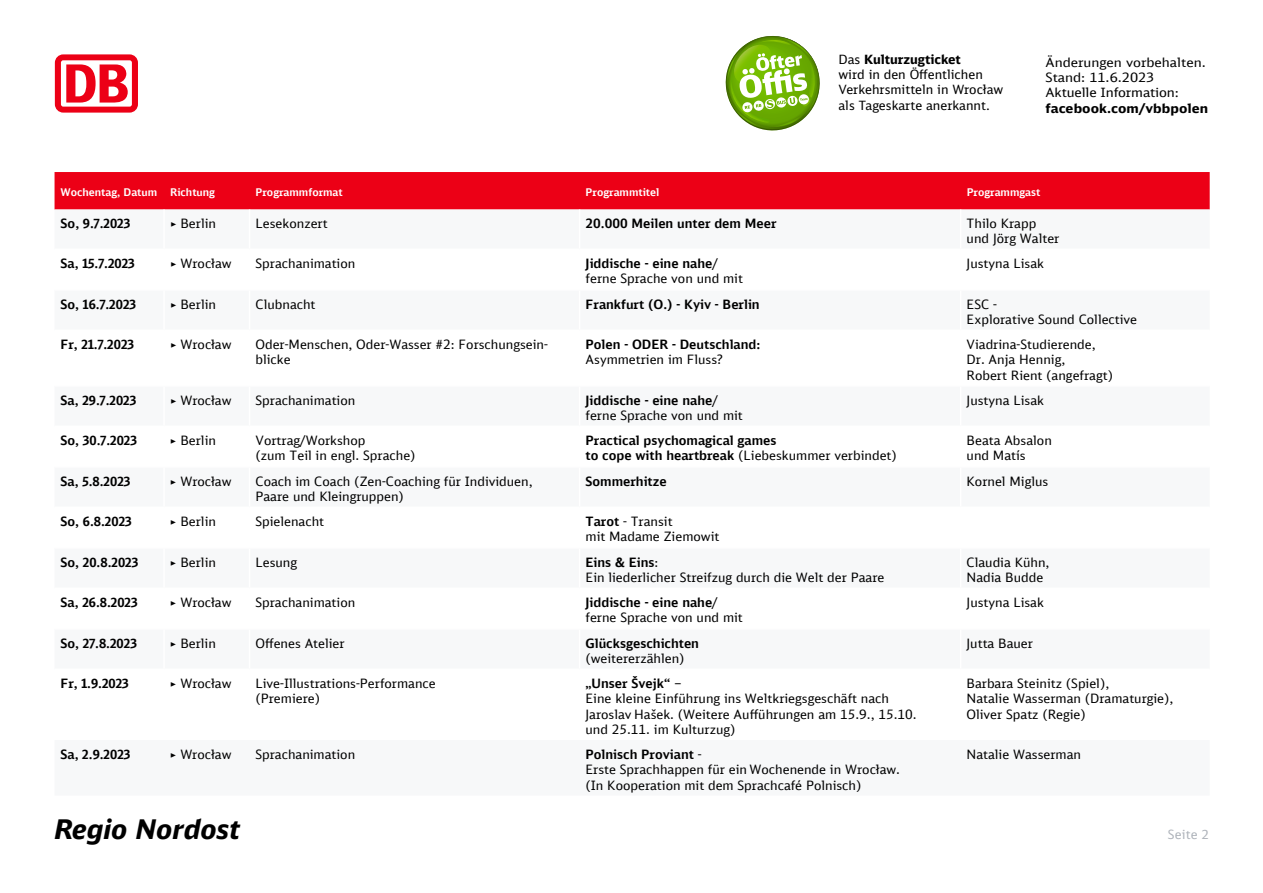
<style>
.page{position:relative;width:1263px;height:893px;background:#fff}
.page>*{position:absolute;margin:0;border:0;box-sizing:border-box;transform-origin:0 0}
.t1{font:italic 700 27px "DB Sans Alternate";color:#000}
.t2{font:12.75px/15.3px "DB Screen Sans";color:#000}
.t3{font:600 12.75px/15.3px "DB Screen Sans";color:#000}
.t4{font:12.75px/15.3px "DB Sans";color:#000}
.t5{font:12.75px/15.3px "DB Screen Sans";color:#000;scale:1.06 1}
.t6{font:700 12.75px "DB Sans";letter-spacing:.005em;color:#000;scale:1.06 1}
.t7{font:12.75px "DB Sans";color:#000;scale:1.06 1}
.t8{font:12.75px "DB Sans";letter-spacing:.01em;color:#afb4bb}
.t9{font:600 10.5px "DB Screen Sans";color:#fff}
.s1{font-weight:700}
.s2{font-family:"Transit Pro"}
.s3{font-weight:600}
.s4{font-weight:400}
</style>
<div class="page">
<svg style="left:55px;top:54px;width:83px;height:59px"></svg>
<div style="left:55px;top:172px;width:1155px;height:38px;background:#ec0016"></div>
<svg style="left:725px;top:36px;width:95px;height:95px"></svg>
<p class="t4" style="left:838px;top:51px;width:166px">Das <span class="s1">Kulturzugticket<br></span>wird in den Öffentlichen<br>Verkehrsmitteln in Wrocław als Tageskarte anerkannt.</p>
<p class="t5" style="left:1045px;top:54px;width:153px">Änderungen vorbehalten.<br>Stand: 11.6.2023</p>
<p class="t7" style="left:1045px;top:85px;width:127px">Aktuelle Information:</p>
<p class="t6" style="left:1045px;top:100px;width:155px">facebook.com/vbbpolen</p>
<p class="t9" style="left:61px;top:186px;width:156px">Wochentag, Datum Richtung</p>
<p class="t9" style="left:256px;top:186px;width:89px">Programmformat</p>
<p class="t9" style="left:586px;top:186px;width:75px">Programmtitel</p>
<p class="t9" style="left:967px;top:186px;width:75px">Programmgast</p>
<p class="t3" style="left:61px;top:215px;width:71px">So, 9.7.2023</p>
<p class="t2" style="left:170px;top:215px;width:48px"><span class="s2">▸</span> Berlin</p>
<p class="t2" style="left:256px;top:215px;width:74px">Lesekonzert</p>
<p class="t3" style="left:586px;top:215px;width:192px">20.000 Meilen unter dem Meer</p>
<p class="t2" style="left:967px;top:215px;width:94px">Thilo Krapp und Jörg Walter</p>
<p class="t3" style="left:61px;top:256px;width:76px">Sa, 15.7.2023</p>
<p class="t2" style="left:170px;top:256px;width:63px"><span class="s2">▸</span> Wrocław</p>
<p class="t2" style="left:256px;top:256px;width:101px">Sprachanimation</p>
<p class="t2" style="left:586px;top:256px;width:159px"><span class="s3">Jiddische - eine nahe</span>/ ferne Sprache von und mit</p>
<p class="t2" style="left:967px;top:256px;width:79px">Justyna Lisak</p>
<p class="t3" style="left:61px;top:296px;width:77px">So, 16.7.2023</p>
<p class="t2" style="left:170px;top:296px;width:48px"><span class="s2">▸</span> Berlin</p>
<p class="t2" style="left:256px;top:296px;width:62px">Clubnacht</p>
<p class="t3" style="left:586px;top:296px;width:176px">Frankfurt (O.) - Kyiv - Berlin</p>
<p class="t2" style="left:967px;top:296px;width:172px">ESC -<br>Explorative Sound Collective</p>
<p class="t3" style="left:61px;top:337px;width:75px">Fr, 21.7.2023</p>
<p class="t2" style="left:170px;top:337px;width:63px"><span class="s2">▸</span> Wrocław</p>
<p class="t2" style="left:256px;top:337px;width:294px">Oder-Menschen, Oder-Wasser #2: Forschungsein&shy;blicke</p>
<p class="t3" style="left:585px;top:337px;width:176px">Polen - ODER - Deutschland:</p>
<p class="t2" style="left:966px;top:337px;width:148px">Viadrina-Studierende,<br>Dr. Anja Hennig,<br>Robert Rient (angefragt)</p>
<p class="t2" style="left:585px;top:352px;width:139px">Asymmetrien im Fluss?</p>
<p class="t3" style="left:60px;top:392px;width:77px">Sa, 29.7.2023</p>
<p class="t2" style="left:170px;top:392px;width:63px"><span class="s2">▸</span> Wrocław</p>
<p class="t2" style="left:255px;top:392px;width:101px">Sprachanimation</p>
<p class="t2" style="left:585px;top:392px;width:159px"><span class="s3">Jiddische - eine nahe</span>/ ferne Sprache von und mit</p>
<p class="t2" style="left:966px;top:392px;width:79px">Justyna Lisak</p>
<p class="t3" style="left:60px;top:432px;width:78px">So, 30.7.2023</p>
<p class="t2" style="left:170px;top:433px;width:48px"><span class="s2">▸</span> Berlin</p>
<p class="t2" style="left:255px;top:433px;width:162px">Vortrag/Workshop<br>(zum Teil in engl. Sprache)</p>
<p class="t3" style="left:585px;top:432px;width:313px">Practical psychomagical games<br>to cope with heartbreak <span class="s4">(Liebeskummer verbindet)</span></p>
<p class="t2" style="left:966px;top:433px;width:87px">Beata Absalon und Matís</p>
<p class="t3" style="left:60px;top:473px;width:72px">Sa, 5.8.2023</p>
<p class="t2" style="left:170px;top:473px;width:63px"><span class="s2">▸</span> Wrocław</p>
<p class="t2" style="left:255px;top:473px;width:279px">Coach im Coach (Zen-Coaching für Individuen,<br>Paare und Kleingruppen)</p>
<p class="t3" style="left:585px;top:473px;width:83px">Sommerhitze</p>
<p class="t2" style="left:966px;top:473px;width:83px">Kornel Miglus</p>
<p class="t3" style="left:60px;top:513px;width:73px">So, 6.8.2023</p>
<p class="t2" style="left:170px;top:514px;width:48px"><span class="s2">▸</span> Berlin</p>
<p class="t2" style="left:255px;top:514px;width:70px">Spielenacht</p>
<p class="t2" style="left:585px;top:514px;width:135px"><span class="s3">Tarot</span> - Transit<br>mit Madame Ziemowit</p>
<p class="t3" style="left:60px;top:554px;width:79px">So, 20.8.2023</p>
<p class="t2" style="left:170px;top:554px;width:48px"><span class="s2">▸</span> Berlin</p>
<p class="t2" style="left:255px;top:554px;width:43px">Lesung</p>
<p class="t2" style="left:585px;top:554px;width:300px"><span class="s3">Eins &amp; Eins</span>:<br>Ein liederlicher Streifzug durch die Welt der Paare</p>
<p class="t2" style="left:966px;top:554px;width:84px">Claudia Kühn,<br>Nadia Budde</p>
<p class="t3" style="left:60px;top:594px;width:79px">Sa, 26.8.2023</p>
<p class="t2" style="left:170px;top:595px;width:63px"><span class="s2">▸</span> Wrocław</p>
<p class="t2" style="left:255px;top:595px;width:101px">Sprachanimation</p>
<p class="t2" style="left:585px;top:595px;width:159px"><span class="s3">Jiddische - eine nahe</span>/ ferne Sprache von und mit</p>
<p class="t2" style="left:966px;top:595px;width:79px">Justyna Lisak</p>
<p class="t3" style="left:60px;top:635px;width:78px">So, 27.8.2023</p>
<p class="t2" style="left:170px;top:635px;width:48px"><span class="s2">▸</span> Berlin</p>
<p class="t2" style="left:255px;top:635px;width:91px">Offenes Atelier</p>
<p class="t3" style="left:585px;top:635px;width:115px">Glücksgeschichten</p>
<p class="t2" style="left:585px;top:650px;width:101px">(weitererzählen)</p>
<p class="t2" style="left:966px;top:635px;width:68px">Jutta Bauer</p>
<p class="t3" style="left:60px;top:675px;width:70px">Fr, 1.9.2023</p>
<p class="t2" style="left:170px;top:676px;width:63px"><span class="s2">▸</span> Wrocław</p>
<p class="t2" style="left:255px;top:676px;width:182px">Live-Illustrations-Performance (Premiere)</p>
<p class="t2" style="left:585px;top:676px;width:333px"><span class="s3">„Unser Švejk“</span> –<br>Eine kleine Einführung ins Weltkriegsgeschäft nach Jaroslav Hašek. (Weitere Aufführungen am 15.9., 15.10. und 25.11. im Kulturzug)</p>
<p class="t2" style="left:966px;top:676px;width:208px">Barbara Steinitz (Spiel),<br>Natalie Wasserman (Dramaturgie),<br>Oliver Spatz (Regie)</p>
<p class="t3" style="left:60px;top:746px;width:72px">Sa, 2.9.2023</p>
<p class="t2" style="left:170px;top:746px;width:63px"><span class="s2">▸</span> Wrocław</p>
<p class="t2" style="left:255px;top:746px;width:101px">Sprachanimation</p>
<p class="t2" style="left:585px;top:746px;width:316px"><span class="s3">Polnisch Proviant</span> -<br>Erste Sprachhappen für ein Wochenende in Wrocław. (In Kooperation mit dem Sprachcafé Polnisch)</p>
<p class="t2" style="left:966px;top:746px;width:116px">Natalie Wasserman</p>
<h1 class="t1" style="left:54px;top:812px;width:187px">Regio Nordost</h1>
<p class="t8" style="left:1168px;top:826px;width:43px">Seite 2</p>
</div>
